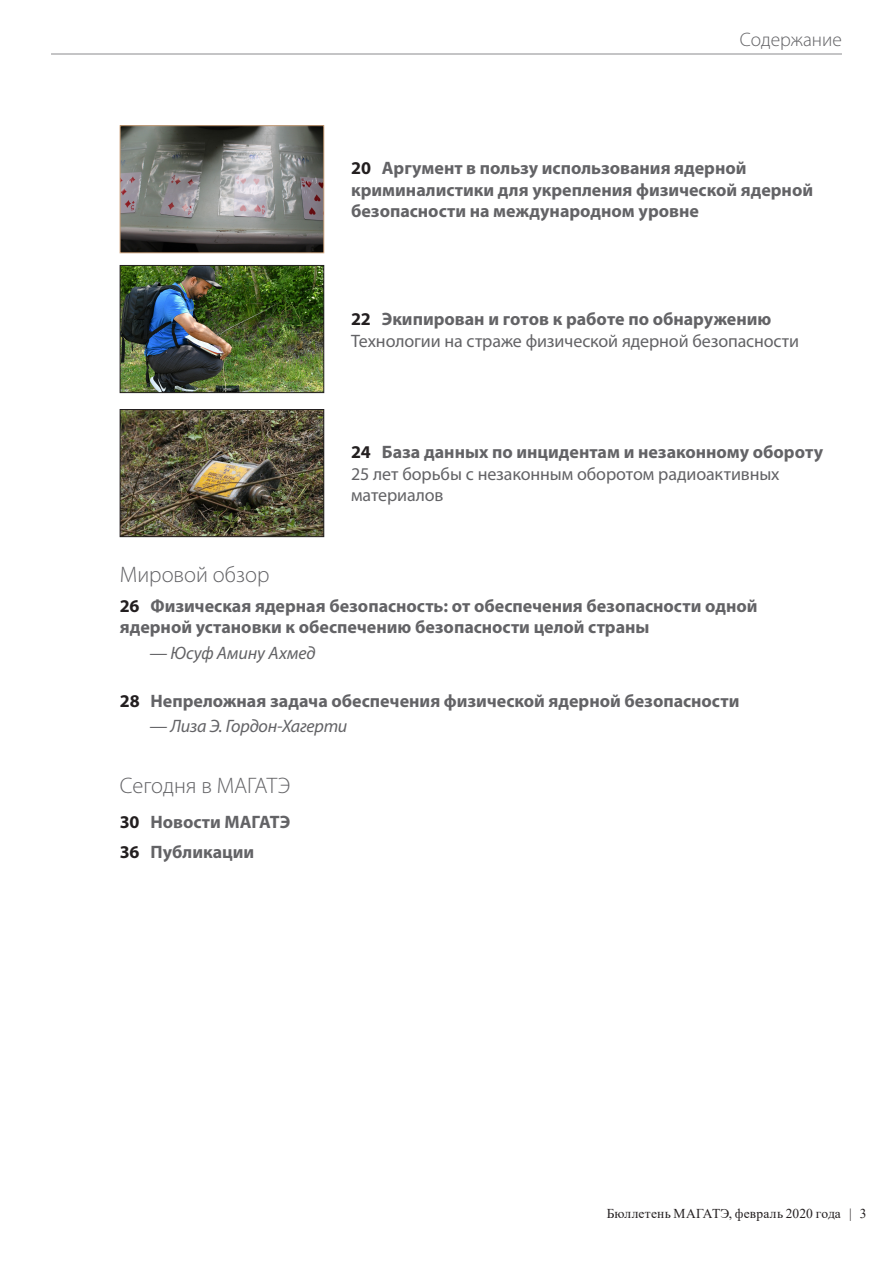
<style>
.page{position:relative;width:893px;height:1263px;background:#fff}
.page>*{position:absolute;margin:0;border:0;box-sizing:border-box;transform-origin:0 0}
.Theme_Header{font:300 22.5px "Myriad Pro";color:#636366}
.t1{font:300 19.5px "Myriad Pro";color:#636366}
.Contents-StoryTitle{font:700 18px/21.6px "Myriad Pro";color:#636366}
.Contents-StoryTitle-2{font:18px/21.6px "Myriad Pro";letter-spacing:-.005em;color:#636366}
.Contents-StoryTitle-3{font:italic 18px "Myriad Pro";letter-spacing:-.01em;color:#636366}
.t2{font:13.5px "Times New Roman";letter-spacing:.01em;color:#231f20}
.s1{color:#231f20}
</style>
<div class="page">
<hr style="left:51px;top:54px;width:791px;height:1px;background:#636366">
<img style="left:122px;top:267px;width:200px;height:124px">
<div style="left:120px;top:265px;width:204px;height:128px;border:1px solid #231f20"></div>
<img style="left:122px;top:127px;width:200px;height:124px">
<div style="left:120px;top:125px;width:204px;height:128px;border:1px solid #cba17b"></div>
<img style="left:122px;top:411px;width:200px;height:124px">
<div style="left:120px;top:409px;width:204px;height:128px;border:1px solid #231f20"></div>
<p class="t1" style="left:740px;top:29px;width:104px">Содержание</p>
<p class="Contents-StoryTitle" style="left:351px;top:157px;width:463px"><span class="s1">20</span> Аргумент в пользу использования ядерной криминалистики для укрепления физической ядерной безопасности на международном уровне</p>
<p class="Contents-StoryTitle" style="left:351px;top:307px;width:422px"><span class="s1">22</span> Экипирован и готов к работе по обнаружению</p>
<p class="Contents-StoryTitle-2" style="left:351px;top:329px;width:450px">Технологии на страже физической ядерной безопасности</p>
<p class="Contents-StoryTitle" style="left:351px;top:441px;width:474px"><span class="s1">24</span> База данных по инцидентам и незаконному обороту</p>
<p class="Contents-StoryTitle-2" style="left:351px;top:463px;width:430px">25 лет борьбы с незаконным оборотом радиоактивных материалов</p>
<p class="Theme_Header" style="left:120px;top:562px;width:151px">Мировой обзор</p>
<p class="Contents-StoryTitle" style="left:120px;top:594px;width:639px"><span class="s1">26</span> Физическая ядерная безопасность: от обеспечения безопасности одной ядерной установки к обеспечению безопасности целой страны</p>
<p class="Contents-StoryTitle-3" style="left:149px;top:642px;width:168px">— Юсуф Амину Ахмед</p>
<p class="Contents-StoryTitle" style="left:120px;top:689px;width:621px"><span class="s1">28</span> Непреложная задача обеспечения физической ядерной безопасности</p>
<p class="Contents-StoryTitle-3" style="left:149px;top:715px;width:200px">— Лиза Э. Гордон-Хагерти</p>
<p class="Theme_Header" style="left:120px;top:773px;width:172px">Сегодня в МАГАТЭ</p>
<p class="Contents-StoryTitle" style="left:120px;top:810px;width:172px"><span class="s1">30</span> Новости МАГАТЭ</p>
<p class="Contents-StoryTitle" style="left:120px;top:840px;width:136px"><span class="s1">36</span> Публикации</p>
<p class="t2" style="left:607px;top:1204px;width:261px">Бюллетень МАГАТЭ, февраль 2020 года | 3</p>
</div>
